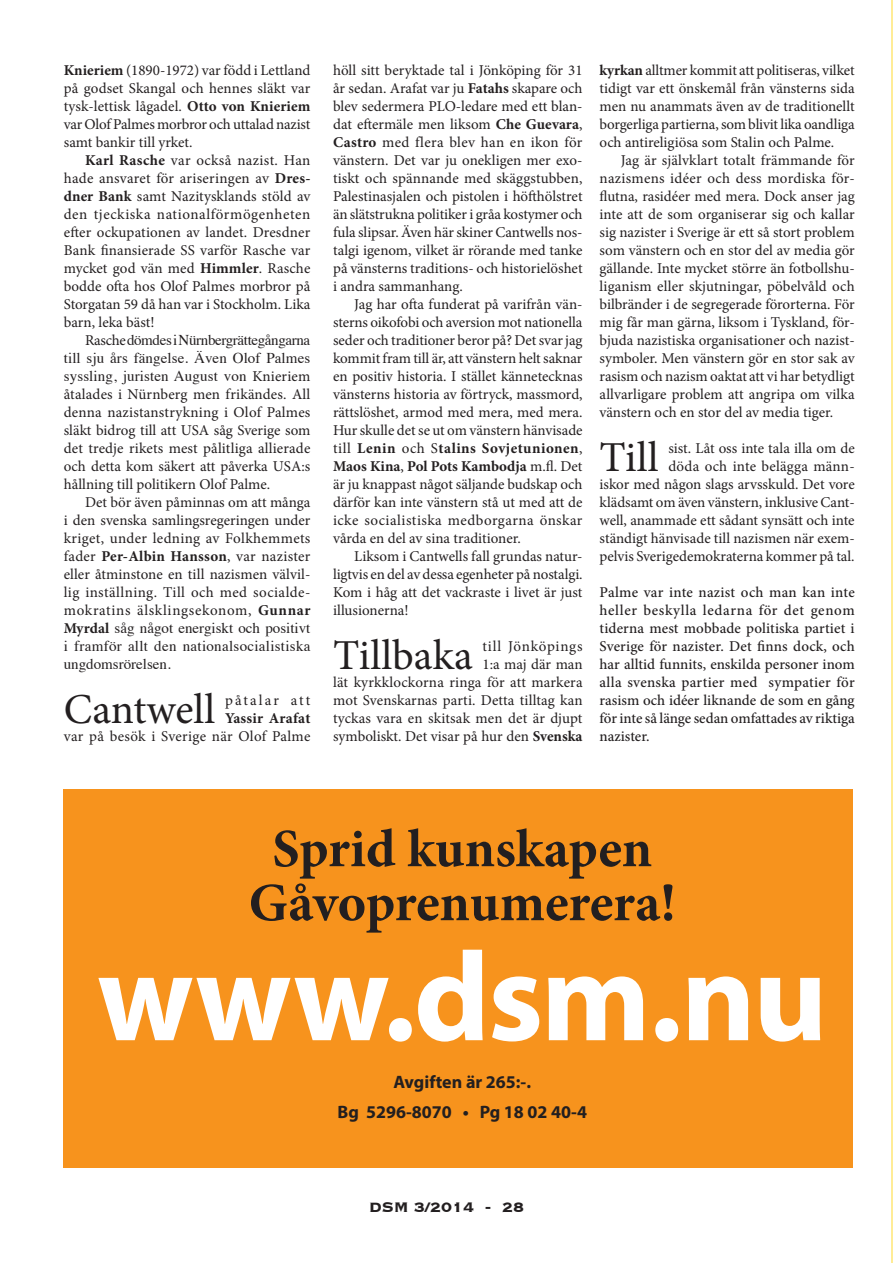
<style>
.page{position:relative;width:893px;height:1263px;background:#fff}
.page>*{position:absolute;margin:0;border:0;box-sizing:border-box;transform-origin:0 0}
.t1{font:700 127.5px "Myriad Pro";letter-spacing:-.015em;color:#fff}
.t2{font:700 54px/54px "Minion Pro";letter-spacing:-.005em;color:#231f20;text-align:center}
.t3{font:42.75px "Minion Pro";letter-spacing:.005em;color:#231f20}
.t4{font:700 18px/30px "Myriad Pro";color:#231f20;text-align:center}
.t5{font:700 18px "Copperplate";color:#231f20}
.t6{font:15px/18px "Minion Pro";color:#231f20;text-align:justify}
.t7{font:500 15px/18px "Minion Pro";letter-spacing:-.005em;color:#231f20;text-align:justify}
.t8{font:15px/18px "Times";letter-spacing:.01em;color:#231f20;text-align:justify}
.t9{font:15px "Minion Pro";letter-spacing:.02em;color:#231f20}
.t10{font:700 15px "Minion Pro";letter-spacing:.015em;color:#231f20}
.t11{font:15px "Minion Pro";letter-spacing:.14em;color:#231f20}
.s1{font-weight:700}
.s2{font-family:"Minion Pro"}
.s3{font-family:"Minion Pro";font-weight:700}
</style>
<div class="page">
<hr style="left:892px;top:0;width:1px;height:1263px;background:#ffec96">
<div style="left:63px;top:789px;width:790px;height:378px;background:#f7931d"></div>
<p class="t6" style="left:64px;top:61px;width:248px"><span class="s1">Knieriem</span> (1890-1972) var född i Lettland på godset Skangal och hennes släkt var tysk-lettisk lågadel. <span class="s1">Otto von Knieriem </span>var Olof Palmes morbror och uttalad nazist samt bankir till yrket.</p>
<p class="t6" style="left:64px;top:151px;width:248px;text-indent:21px"><span class="s1">Karl Rasche</span> var också nazist. Han hade ansvaret för ariseringen av <span class="s1">Dres&shy;dner Bank</span> samt Nazitysklands stöld av den tjeckiska nationalförmögenheten efter ockupationen av landet. Dresdner Bank finansierade SS varför Rasche var mycket god vän med <span class="s1">Himmler</span>. Rasche bodde ofta hos Olof Palmes morbror på Storgatan 59 då han var i Stockholm. Lika barn, leka bäst!</p>
<p class="t8" style="left:64px;top:329px;width:248px;text-indent:21px"><span class="s2">Rasche</span> dömdes i Nürnbergrättegångarna till sju års fängelse. Även Olof Palmes syssling, juristen August von <span class="s2">Knieriem</span></p>
<p class="t6" style="left:64px;top:385px;width:248px">åtalades i Nürnberg men frikändes. All denna nazistanstrykning i Olof Palmes släkt bidrog till att USA såg Sverige som det tredje rikets mest pålitliga allierade och detta kom säkert att påverka USA:s hållning till politikern Olof Palme.</p>
<p class="t6" style="left:64px;top:493px;width:248px;text-indent:21px">Det bör även påminnas om att många i den svenska samlingsregeringen under kriget, under ledning av Folkhemmets fader <span class="s1">Per-Albin Hansson</span>, var nazister eller åtminstone en till nazismen välvil&shy;lig inställning. Till och med socialde&shy;mokratins älsklingsekonom, <span class="s1">Gunnar</span></p>
<p class="t8" style="left:64px;top:617px;width:248px"><span class="s3">Myrdal</span> såg något energiskt och positivt i framför allt den nationalsocialistiska ungdomsrörelsen.</p>
<h3 class="t3" style="left:64px;top:680px;width:153px">Cantwell</h3>
<p class="t11" style="left:225px;top:690px;width:87px">påtalar att</p>
<p class="t10" style="left:225px;top:707px;width:87px">Yassir Arafat</p>
<p class="t9" style="left:64px;top:726px;width:248px">var på besök i Sverige när Olof Palme</p>
<p class="t6" style="left:333px;top:61px;width:251px">höll sitt beryktade tal i Jönköping för 31 år sedan. Arafat var ju <span class="s1">Fatahs</span> skapare och blev sedermera PLO-ledare med ett blan&shy;dat eftermäle men liksom <span class="s1">Che Guevara</span>, <span class="s1">Castro</span> med flera blev han en ikon för vänstern. Det var ju onekligen mer exo&shy;tiskt och spännande med skäggstubben, Palestinasjalen och pistolen i höfthölstret än slätstrukna politiker i gråa kostymer och fula slipsar. Även här skiner Cantwells nos&shy;talgi igenom, vilket är rörande med tanke på vänsterns traditions- och historielöshet i andra sammanhang.</p>
<p class="t6" style="left:333px;top:295px;width:251px;text-indent:21px">Jag har ofta funderat på varifrån vän&shy;sterns oikofobi och aversion mot nationella seder och traditioner beror på? Det svar jag kommit fram till är, att vänstern helt saknar en positiv historia. I stället kännetecknas vänsterns historia av förtryck, massmord, rättslöshet, armod med mera, med mera.<br>Hur skulle det se ut om vänstern hänvisade till <span class="s1">Lenin</span> och S<span class="s1">talins Sovjetunionen</span>, <span class="s1">Maos Kina</span>, <span class="s1">Pol Pots Kambodja</span> m.fl. Det är ju knappast något säljande budskap och därför kan inte vänstern stå ut med att de icke socialistiska medborgarna önskar vårda en del av sina traditioner.</p>
<p class="t6" style="left:333px;top:547px;width:251px;text-indent:21px">Liksom i Cantwells fall grundas natur&shy;ligtvis en del av dessa egenheter på nostalgi.<br>Kom i håg att det vackraste i livet är just illusionerna!</p>
<h3 class="t3" style="left:333px;top:626px;width:141px">Tillbaka</h3>
<p class="t6" style="left:333px;top:637px;width:251px;text-align:right">till Jönköpings<br>1:a maj där man<br>lät kyrkklockorna ringa för att markera mot Svenskarnas parti. Detta tilltag kan tyckas vara en skitsak men det är djupt symboliskt. Det visar på hur den <span class="s1">Svenska</span></p>
<p class="t6" style="left:600px;top:61px;width:257px"><span class="s1">kyrkan</span> alltmer kommit att politiseras, vilket tidigt var ett önskemål från vänsterns sida men nu anammats även av de traditionellt borgerliga partierna, som blivit lika oandliga och antireligiösa som Stalin och Palme.</p>
<p class="t6" style="left:600px;top:151px;width:257px;text-indent:21px">Jag är självklart totalt främmande för nazismens idéer och dess mordiska för&shy;flutna, rasidéer med mera. Dock anser jag inte att de som organiserar sig och kallar sig nazister i Sverige är ett så stort problem som vänstern och en stor del av media gör gällande. Inte mycket större än fotbollshu&shy;liganism eller skjutningar, pöbelvåld och bilbränder i de segregerade förorterna. För mig får man gärna, liksom i Tyskland, för&shy;bjuda nazistiska organisationer och nazist&shy;symboler. Men vänstern gör en stor sak av rasism och nazism oaktat att vi har betydligt allvarligare problem att angripa om vilka vänstern och en stor del av media tiger.</p>
<h3 class="t3" style="left:600px;top:428px;width:61px">Till</h3>
<p class="t6" style="left:600px;top:439px;width:257px;text-align:right">sist. Låt oss inte tala illa om de<br>döda och inte belägga männ-<br>iskor med någon slags arvsskuld. Det vore klädsamt om även vänstern, inklusive Cant&shy;well, anammade ett sådant synsätt och inte ständigt hänvisade till nazismen när exem&shy;pelvis Sverigedemokraterna kommer på tal.</p>
<p class="t7" style="left:600px;top:583px;width:257px">Palme var inte nazist och man kan inte heller beskylla ledarna för det genom tiderna mest mobbade politiska partiet i Sverige för nazister. Det finns dock, och har alltid funnits, enskilda personer inom alla svenska partier med sympatier för rasism och idéer liknande de som en gång för inte så länge sedan omfattades av riktiga nazister.</p>
<h2 class="t2" style="left:249px;top:821px;width:429px">Sprid kunskapen<br>Gåvoprenumerera!</h2>
<h1 class="t1" style="left:97px;top:914px;width:732px">www.dsm.nu</h1>
<p class="t4" style="left:337px;top:1066px;width:251px">Avgiften är 265:-.<br>Bg 5296-8070 • Pg 18 02 40-4</p>
<p class="t5" style="left:369px;top:1195px;width:157px">DSM 3/2014 - 28</p>
</div>
